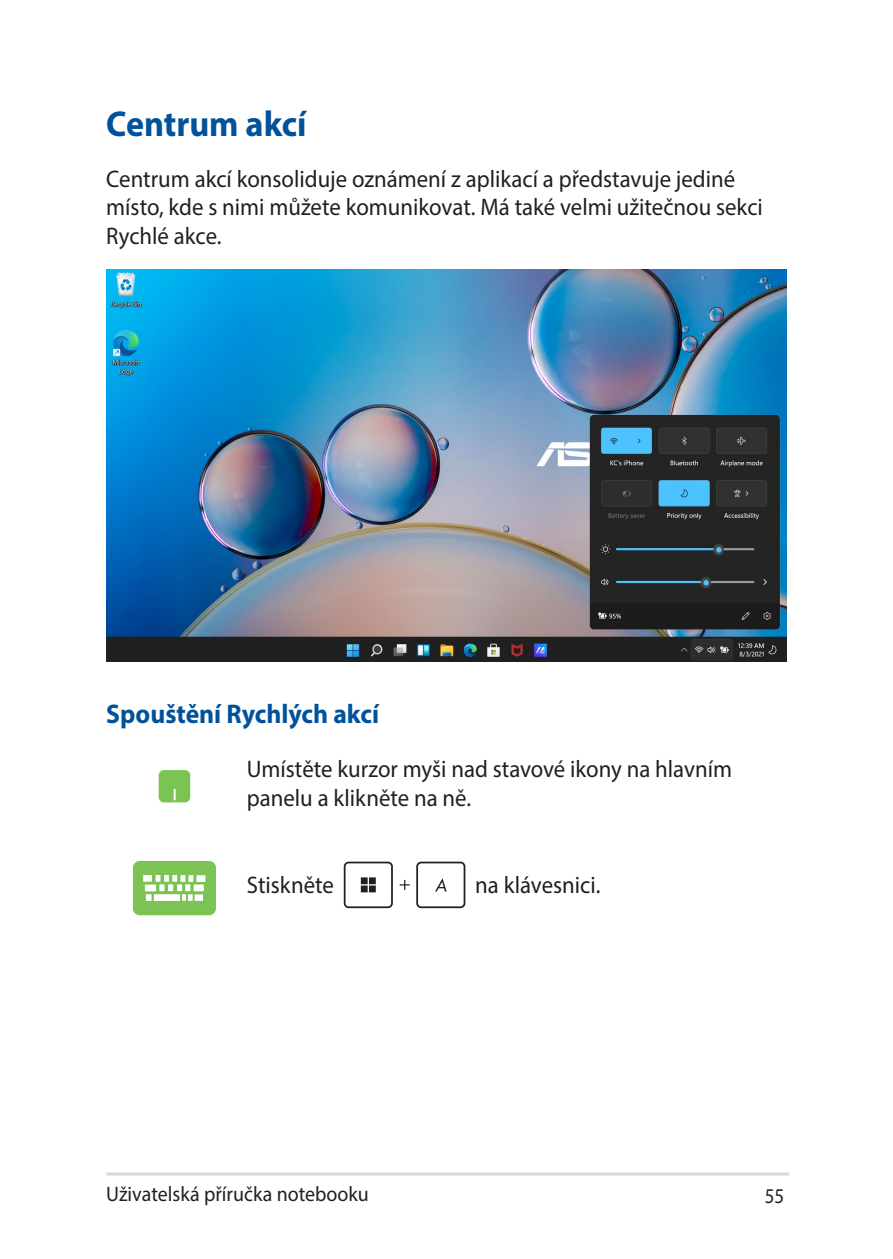
<style>
.page{position:relative;width:893px;height:1259px;background:#fff}
.page>*{position:absolute;margin:0;border:0;box-sizing:border-box;transform-origin:0 0}
.Heading_1{font:700 36px "Myriad Pro";color:#01529a;scale:.95 1}
.Heading_3{font:700 27px "Myriad Pro";color:#01529a;scale:.95 1}
.Body_Text{font:24px/28.8px "Myriad Pro";color:#231f20;scale:.95 1}
.Table_Body_Text{font:24px/28.8px "Myriad Pro";color:#231f20;scale:.95 1}
.t1{font:21px "Myriad Pro";color:#231f20;scale:.95 1}
.t2{font:21px "Myriad Pro";color:#231f20;scale:.9 1}
</style>
<div class="page">
<hr style="left:106px;top:1172px;width:683px;height:3px;background:#d8d8d8">
<img style="left:106px;top:269px;width:681px;height:393px">
<div style="left:159px;top:770px;width:31px;height:32px;background:#7bc352;border-radius:5px"></div>
<svg style="left:174px;top:789px;width:2px;height:11px"></svg>
<div style="left:134px;top:862px;width:81px;height:52px;background:#7bc352;border-radius:6px"></div>
<div style="left:133px;top:861px;width:83px;height:54px;border:2px solid #7bc352;border-radius:6px"></div>
<div style="left:197px;top:875px;width:8px;height:7px;background:#fff"></div>
<div style="left:145px;top:884px;width:11px;height:7px;background:#fff"></div>
<div style="left:146px;top:894px;width:6px;height:7px;background:#fff"></div>
<div style="left:154px;top:894px;width:26px;height:7px;background:#fff"></div>
<div style="left:194px;top:884px;width:10px;height:7px;background:#fff"></div>
<svg style="left:156px;top:875px;width:37px;height:26px"></svg>
<div style="left:195px;top:894px;width:8px;height:7px;background:#fff"></div>
<div style="left:143px;top:875px;width:9px;height:6px;background:#fff"></div>
<div style="left:416px;top:861px;width:49px;height:47px;border:2px solid #231f20;border-radius:4px"></div>
<svg style="left:400px;top:880px;width:10px;height:10px"></svg>
<div style="left:344px;top:861px;width:49px;height:47px;border:2px solid #231f20;border-radius:4px"></div>
<svg style="left:435px;top:878px;width:12px;height:13px"></svg>
<div style="left:361px;top:885px;width:7px;height:7px;background:#231f20"></div>
<div style="left:369px;top:877px;width:7px;height:7px;background:#231f20"></div>
<div style="left:361px;top:877px;width:7px;height:7px;background:#231f20"></div>
<div style="left:369px;top:885px;width:7px;height:7px;background:#231f20"></div>
<p class="Heading_1" style="left:106px;top:101px;width:212px">Centrum akcí</p>
<p class="Body_Text" style="left:106px;top:164px;width:693px">Centrum akcí konsoliduje oznámení z aplikací a představuje jediné místo, kde s nimi můžete komunikovat. Má také velmi užitečnou sekci<br>Rychlé akce.</p>
<p class="Heading_3" style="left:106px;top:696px;width:289px">Spouštění Rychlých akcí</p>
<p class="Table_Body_Text" style="left:247px;top:754px;width:512px">Umístěte kurzor myši nad stavové ikony na hlavním panelu a klikněte na ně.</p>
<p class="Table_Body_Text" style="left:247px;top:870px;width:93px">Stiskněte</p>
<p class="Table_Body_Text" style="left:475px;top:870px;width:133px">na klávesnici.</p>
<p class="t1" style="left:106px;top:1180px;width:278px">Uživatelská příručka notebooku</p>
<p class="t2" style="left:765px;top:1182px;width:23px">55</p>
</div>
